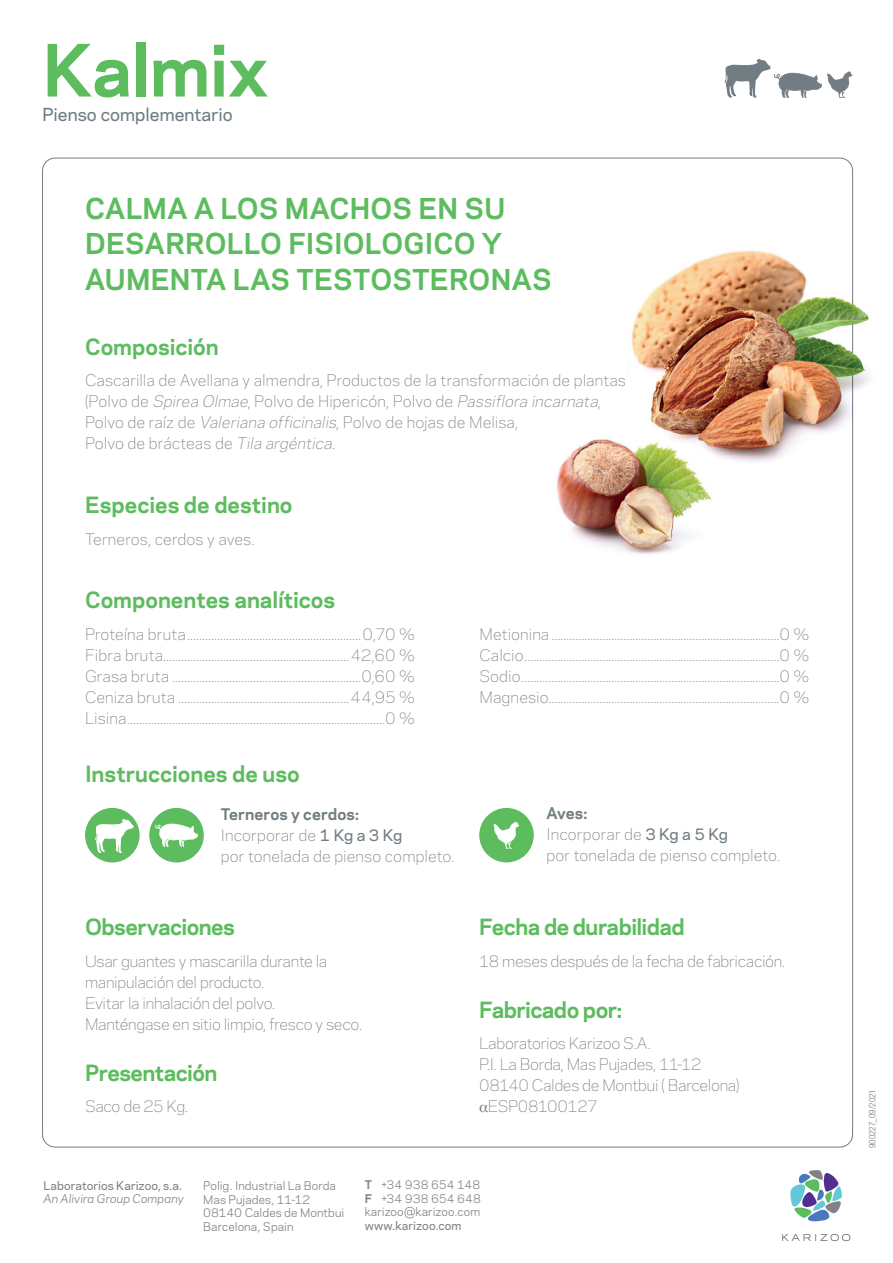
<style>
.page{position:relative;width:893px;height:1263px;background:#fff}
.page>*{position:absolute;margin:0;border:0;box-sizing:border-box;transform-origin:0 0}
.t1{font:700 67.5px "Galaxie Polaris";letter-spacing:-.01em;color:#5cbc5e}
.t2{font:700 27px/36px "Galaxie Polaris";letter-spacing:.005em;color:#5cbc5e}
.t3{font:700 21px "Galaxie Polaris";letter-spacing:-.005em;color:#5cbc5e}
.t4{font:700 21px "Galaxie Polaris";letter-spacing:-.025em;color:#5cbc5e}
.t5{font:700 21px "Galaxie Polaris";letter-spacing:-.03em;color:#5cbc5e}
.t6{font:500 16.8px "Galaxie Polaris";color:#717d83}
.t7{font:300 15px/21px "Galaxie Polaris";letter-spacing:-.01em;color:#717d83}
.t8{font:300 15px/21px "Galaxie Polaris";letter-spacing:.01em;color:#717d83}
.t9{font:11.25px/13.5px "Galaxie Polaris";letter-spacing:.005em;color:#808285}
.t10{font:500 11.25px "Galaxie Polaris";letter-spacing:.01em;color:#808285}
.t11{font:italic 11.25px "Galaxie Polaris";letter-spacing:.01em;color:#808285}
.t12{font:300 condensed 9px "Helvetica Neue LT Pro";letter-spacing:.005em;color:#717d83}
.s1{font-style:italic}
.s2{font-weight:700}
.s3{font-weight:500}
.s4{font-family:"Times";font-weight:400}
</style>
<div class="page">
<svg style="left:790px;top:1170px;width:52px;height:51px"></svg>
<svg style="left:782px;top:1234px;width:68px;height:7px"></svg>
<svg style="left:724px;top:59px;width:129px;height:39px"></svg>
<img style="left:557px;top:439px;width:154px;height:115px">
<div style="left:85px;top:808px;width:55px;height:54px;background:#5cbc5e;border-radius:50%"></div>
<svg style="left:95px;top:818px;width:39px;height:35px"></svg>
<div style="left:149px;top:808px;width:55px;height:54px;background:#5cbc5e;border-radius:50%"></div>
<svg style="left:155px;top:823px;width:43px;height:24px"></svg>
<div style="left:479px;top:808px;width:55px;height:54px;background:#5cbc5e;border-radius:50%"></div>
<svg style="left:493px;top:821px;width:26px;height:27px"></svg>
<img style="left:627px;top:241px;width:243px;height:230px">
<img style="left:632px;top:258px;width:237px;height:191px">
<h1 class="t1" style="left:43px;top:20px;width:227px">Kalmix</h1>
<p class="t6" style="left:43px;top:102px;width:192px">Pienso complementario</p>
<h2 class="t2" style="left:85px;top:189px;width:468px">CALMA A LOS MACHOS EN SU<br>DESARROLLO FISIOLOGICO Y<br>AUMENTA LAS TESTOSTERONAS</h2>
<h3 class="t3" style="left:85px;top:331px;width:135px">Composición</h3>
<p class="t7" style="left:85px;top:369px;width:542px">Cascarilla de Avellana y almendra, Productos de la transformación de plantas ( P o l vo d e <span class="s1">Spirea Olmae</span>, P o l vo d e H i p e r i c ó n , P o l vo d e <span class="s1">Passiflora incarnata</span>, Polvo de raíz de <span class="s1">Valeriana officinalis</span>, Polvo de hojas de Melisa,<br>Polvo de brácteas de <span class="s1">Tila argéntica</span>.</p>
<h3 class="t3" style="left:85px;top:489px;width:209px">Especies de destino</h3>
<p class="t7" style="left:85px;top:527px;width:171px">Terneros, cerdos y aves.</p>
<h3 class="t3" style="left:85px;top:584px;width:252px">Componentes analíticos</h3>
<p class="t7" style="left:85px;top:622px;width:332px;text-align:justify">Proteína bruta..........................................................0,70 % Fibra bruta..............................................................42,60 % Grasa bruta ...............................................................0,60 % Ceniza bruta .........................................................44,95 % Lisina......................................................................................0 %</p>
<p class="t7" style="left:479px;top:623px;width:331px;text-align:justify">Metionina............................................................................0 % Calcio.....................................................................................0 % Sodio......................................................................................0 % Magnesio.............................................................................0 %</p>
<h3 class="t3" style="left:85px;top:758px;width:216px">Instrucciones de uso</h3>
<p class="t8" style="left:221px;top:803px;width:235px"><span class="s2">Terneros y cerdos:<br></span>Incorporar de <span class="s3">1 Kg a 3 Kg<br></span>por tonelada de pienso completo.</p>
<p class="t8" style="left:546px;top:802px;width:235px"><span class="s2">Aves:<br></span>Incorporar de <span class="s3">3 Kg a 5 Kg<br></span>por tonelada de pienso completo.</p>
<h3 class="t4" style="left:85px;top:912px;width:151px">Observaciones</h3>
<p class="t7" style="left:85px;top:950px;width:278px">Usar guantes y mascarilla durante la manipulación del producto.<br>Evitar la inhalación del polvo.<br>Manténgase en sitio limpio, fresco y seco.</p>
<h3 class="t4" style="left:85px;top:1057px;width:134px">Presentación</h3>
<p class="t7" style="left:85px;top:1095px;width:105px">Saco de 25 Kg.</p>
<h3 class="t5" style="left:479px;top:912px;width:207px">Fecha de durabilidad</h3>
<p class="t7" style="left:479px;top:950px;width:308px">18 meses después de la fecha de fabricación.</p>
<h3 class="t4" style="left:479px;top:994px;width:144px">Fabricado por:</h3>
<p class="t7" style="left:479px;top:1032px;width:262px">Laboratorios Karizoo S.A.<br>P.I. La Borda, Mas Pujades, 11-12<br>08140 Caldes de Montbui ( Barcelona) <span class="s4">α</span>ESP08100127</p>
<p class="t10" style="left:43px;top:1177px;width:140px">Laboratorios Karizoo, s.a.</p>
<p class="t11" style="left:43px;top:1190px;width:142px">An Alivira Group Company</p>
<p class="t9" style="left:203px;top:1178px;width:143px">Polig. Industrial La Borda<br>Mas Pujades, 11-12<br>08140 Caldes de Montbui<br>Barcelona, Spain</p>
<p class="t9" style="left:365px;top:1178px;width:118px;text-align:justify"><span class="s2">T</span> +34 938 654 148<br><span class="s2">F</span> +34 938 654 648 karizoo@karizoo.com</p>
<p class="t10" style="left:365px;top:1217px;width:98px">www.karizoo.com</p>
<p class="t12" style="left:867px;top:1148px;width:60px;rotate:-90deg">900227_09/2021</p>
</div>
